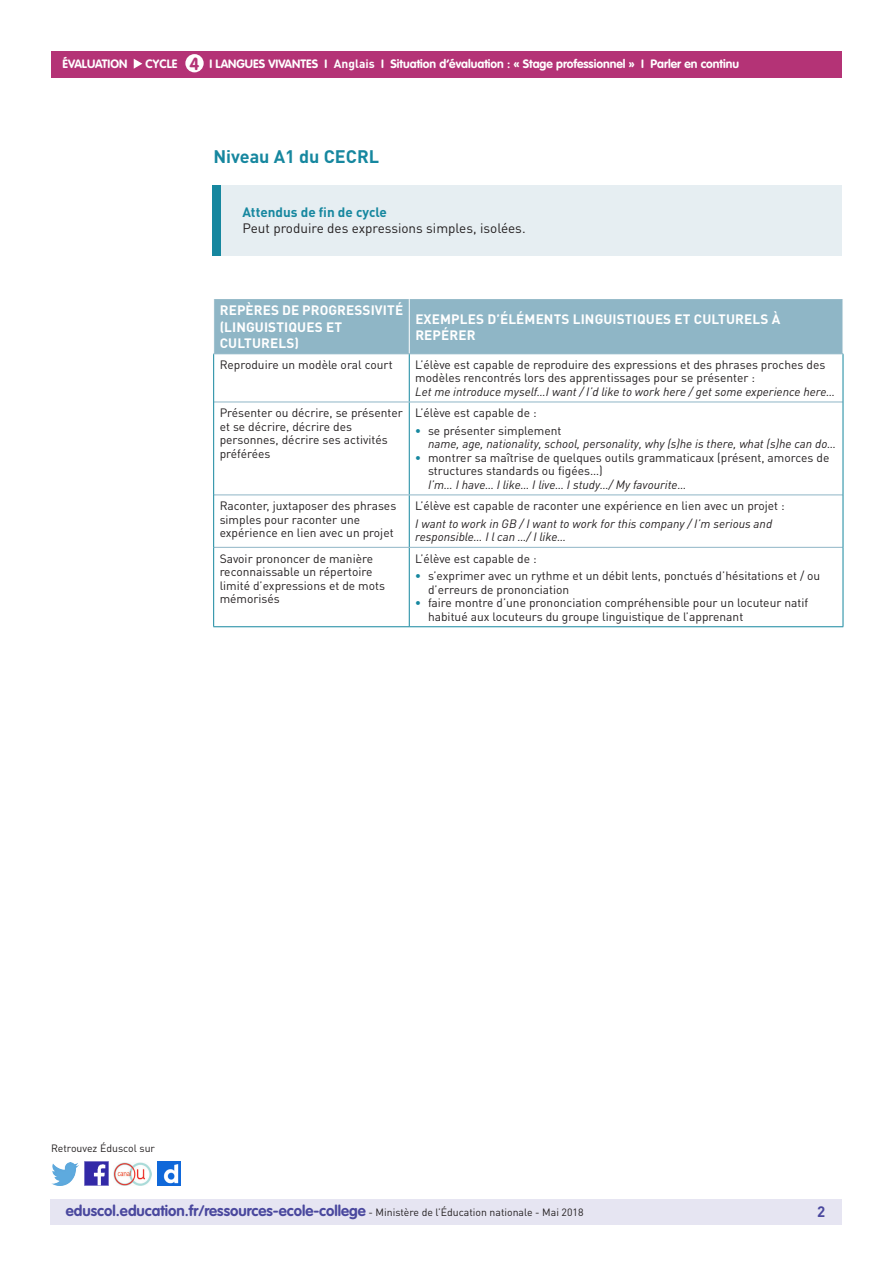
<style>
.page{position:relative;width:893px;height:1263px;background:#fff}
.page>*{position:absolute;margin:0;border:0;box-sizing:border-box;transform-origin:0 0}
._04_Titre_de_niveau{font:700 18px "DIN Pro";color:#16879f}
.t1{font:700 17.25px "VAG Rounded Std";color:#b43376}
.t2{font:700 15px "VAG Rounded Std";color:#4a489e}
.t3{font:700 15px "DIN Pro";color:#4a489e}
.Titre_têtière_tablea{font:700 13.5px/16.2px "DIN Pro";letter-spacing:.01em;color:#fff}
._15_texte_encadré{font:13.5px "DIN Pro";color:#231f20}
._15_Titre_encadré{font:700 13.5px "DIN Pro";color:#16879f}
.Texte_courant_tablea{font:12px/13.5px "DIN Pro";color:#231f20}
.Texte_courant_tablea-2{font:italic 12px/13.5px "DIN Pro";color:#231f20}
.t4{font:700 12px "VAG Rounded Std";color:#fff}
.t5{font:10.5px "DIN Pro";color:#231f20}
.s1{font-family:"DIN Pro"}
.s2{font-style:italic}
.s3{font-weight:700;font-style:normal;color:#16879f}
.s4{font-style:normal}
.s5{font-weight:700;color:#16879f}
.s6{font-family:"DIN Pro";font-weight:400;font-size:10.5px;color:#231f20}
</style>
<div class="page">
<div style="left:50px;top:1199px;width:791px;height:26px;background:#e6e5f2"></div>
<div style="left:51px;top:51px;width:791px;height:27px;background:#b43376"></div>
<svg style="left:134px;top:59px;width:8px;height:10px"></svg>
<div style="left:185px;top:54px;width:19px;height:18px;background:#fff;border-radius:50%"></div>
<img style="left:85px;top:1162px;width:23px;height:23px">
<img style="left:51px;top:1163px;width:28px;height:22px">
<img style="left:158px;top:1162px;width:22px;height:23px">
<img style="left:114px;top:1163px;width:38px;height:22px">
<div style="left:214px;top:299px;width:629px;height:54px;background:#8fb6c6"></div>
<hr style="left:409px;top:299px;width:1px;height:54px;background:#fff">
<hr style="left:409px;top:354px;width:1px;height:48px;background:#16879f">
<hr style="left:409px;top:402px;width:1px;height:93px;background:#16879f">
<hr style="left:409px;top:495px;width:1px;height:52px;background:#16879f">
<hr style="left:409px;top:548px;width:1px;height:78px;background:#16879f">
<hr style="left:214px;top:402px;width:195px;height:1px;background:#8fb6c6">
<hr style="left:409px;top:402px;width:434px;height:1px;background:#8fb6c6">
<hr style="left:214px;top:495px;width:195px;height:1px;background:#8fb6c6">
<hr style="left:409px;top:495px;width:434px;height:1px;background:#8fb6c6">
<hr style="left:214px;top:547px;width:195px;height:1px;background:#8fb6c6">
<hr style="left:409px;top:547px;width:434px;height:1px;background:#8fb6c6">
<hr style="left:213px;top:354px;width:1px;height:48px;background:#16879f">
<hr style="left:843px;top:354px;width:1px;height:48px;background:#16879f">
<hr style="left:213px;top:402px;width:1px;height:93px;background:#16879f">
<hr style="left:843px;top:402px;width:1px;height:93px;background:#16879f">
<hr style="left:213px;top:495px;width:1px;height:52px;background:#16879f">
<hr style="left:843px;top:495px;width:1px;height:52px;background:#16879f">
<hr style="left:213px;top:547px;width:1px;height:79px;background:#16879f">
<hr style="left:843px;top:547px;width:1px;height:79px;background:#16879f">
<hr style="left:213px;top:626px;width:196px;height:1px;background:#16879f">
<hr style="left:409px;top:626px;width:434px;height:1px;background:#16879f">
<hr style="left:213px;top:353px;width:196px;height:1px;background:#8fb6c6">
<hr style="left:409px;top:353px;width:434px;height:1px;background:#8fb6c6">
<div style="left:213px;top:185px;width:629px;height:70px;background:#e6eef2"></div>
<div style="left:213px;top:185px;width:8px;height:70px;background:#16879f"></div>
<p class="t4" style="left:63px;top:57px;width:66px">ÉVALUATION</p>
<p class="t4" style="left:146px;top:57px;width:33px">CYCLE</p>
<p class="t4" style="left:210px;top:57px;width:119px">I LANGUES VIVANTES I</p>
<h2 class="t1" style="left:190px;top:53px;width:11px">4</h2>
<p class="t4" style="left:334px;top:57px;width:407px"><span class="s1">Anglais</span> I Situation d’évaluation : « Stage professionnel » I Parler en continu</p>
<p class="_04_Titre_de_niveau" style="left:213px;top:144px;width:167px">Niveau A1 du CECRL</p>
<p class="_15_Titre_encadré" style="left:242px;top:203px;width:146px">Attendus de fin de cycle</p>
<p class="_15_texte_encadré" style="left:242px;top:220px;width:285px">Peut produire des expressions simples, isolées.</p>
<p class="Titre_têtière_tablea" style="left:220px;top:302px;width:185px">REPÈRES DE PROGRESSIVITÉ (LINGUISTIQUES ET<br>CULTURELS)</p>
<p class="Titre_têtière_tablea" style="left:415px;top:310px;width:366px">EXEMPLES D’ÉLÉMENTS LINGUISTIQUES ET CULTURELS À<br>REPÉRER</p>
<p class="Texte_courant_tablea" style="left:220px;top:358px;width:174px">Reproduire un modèle oral court</p>
<p class="Texte_courant_tablea" style="left:415px;top:358px;width:421px">L’élève est capable de reproduire des expressions et des phrases proches des modèles rencontrés lors des apprentissages pour se présenter :<br><span class="s2">Let me introduce myself…I want / I’d like to work here / get some experience here…</span></p>
<p class="Texte_courant_tablea" style="left:220px;top:406px;width:185px">Présenter ou décrire, se présenter et se décrire, décrire des personnes, décrire ses activités préférées</p>
<p class="Texte_courant_tablea" style="left:415px;top:406px;width:123px">L’élève est capable de :</p>
<p class="Texte_courant_tablea-2" style="left:428px;top:424px;width:409px;text-indent:-13px"><span class="s3">•</span> <span class="s4">se présenter simplement<br></span>name, age, nationality, school, personality, why (s)he is there, what (s)he can do…</p>
<p class="Texte_courant_tablea" style="left:428px;top:451px;width:403px;text-indent:-13px"><span class="s5">•</span> montrer sa maîtrise de quelques outils grammaticaux (présent, amorces de structures standards ou figées…)<br><span class="s2">I’m… I have… I like… I live… I study…/ My favourite…</span></p>
<p class="Texte_courant_tablea" style="left:220px;top:499px;width:178px">Raconter, juxtaposer des phrases simples pour raconter une expérience en lien avec un projet</p>
<p class="Texte_courant_tablea" style="left:415px;top:499px;width:371px">L’élève est capable de raconter une expérience en lien avec un projet :</p>
<p class="Texte_courant_tablea-2" style="left:415px;top:516px;width:358px">I want to work in GB / I want to work for this company / I’m serious and responsible… I l can …/ I like…</p>
<p class="Texte_courant_tablea" style="left:220px;top:551px;width:167px">Savoir prononcer de manière reconnaissable un répertoire limité d’expressions et de mots mémorisés</p>
<p class="Texte_courant_tablea" style="left:415px;top:551px;width:123px">L’élève est capable de :</p>
<p class="Texte_courant_tablea" style="left:428px;top:569px;width:394px;text-indent:-13px"><span class="s5">•</span> s’exprimer avec un rythme et un débit lents, ponctués d’hésitations et / ou d’erreurs de prononciation</p>
<p class="Texte_courant_tablea" style="left:428px;top:596px;width:382px;text-indent:-13px"><span class="s5">•</span> faire montre d’une prononciation compréhensible pour un locuteur natif habitué aux locuteurs du groupe linguistique de l’apprenant</p>
<p class="t5" style="left:51px;top:1141px;width:106px">Retrouvez Éduscol sur</p>
<p class="t2" style="left:66px;top:1202px;width:519px">eduscol.education.fr/ressources-ecole-college <span class="s6">- Ministère de l’Éducation nationale - Mai 2018</span></p>
<p class="t3" style="left:817px;top:1201px;width:10px">2</p>
</div>
